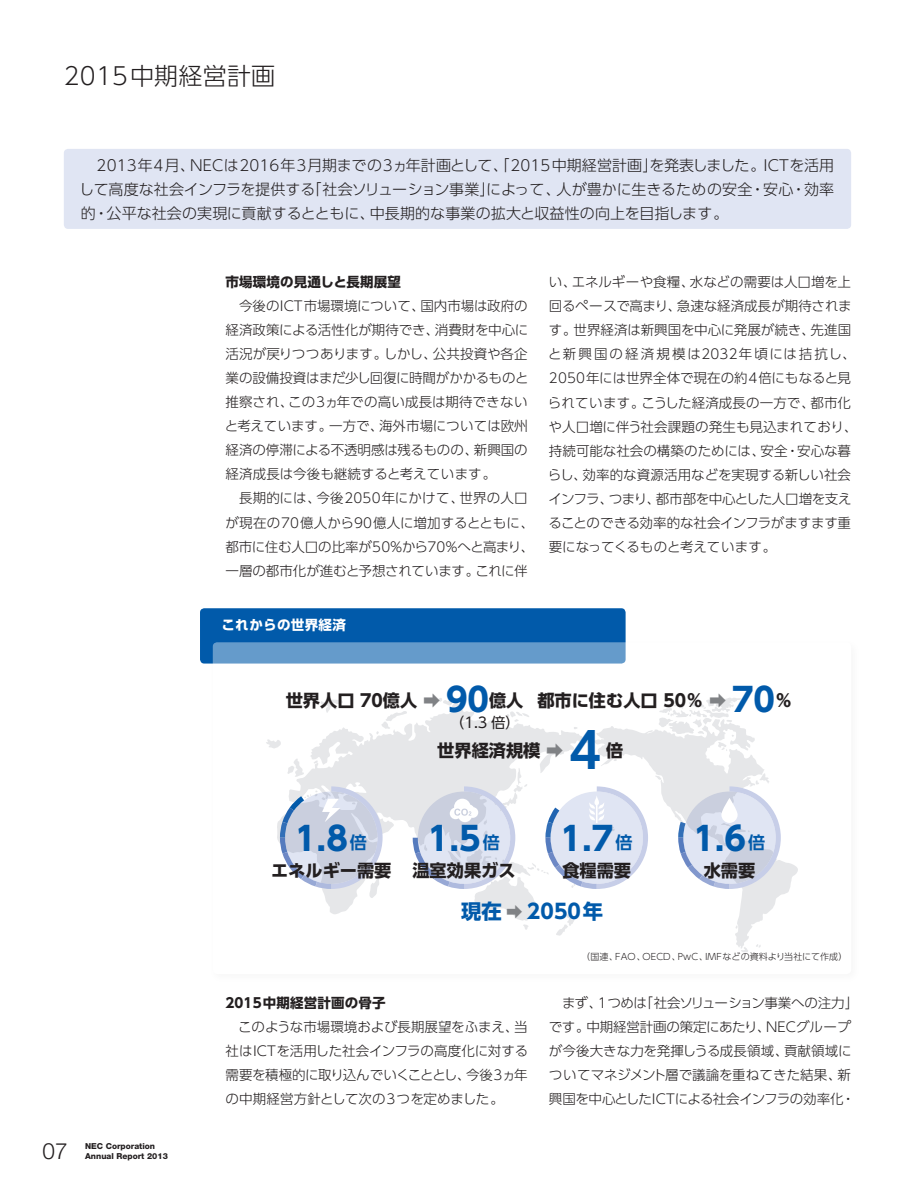
<style>
.page{position:relative;width:915px;height:1191px;background:#fff}
.page>*{position:absolute;margin:0;border:0;box-sizing:border-box;transform-origin:0 0}
.t1{font:700 48.9px "UD Shin Go Pro De";color:#015aaa}
.t2{font:700 32.55px "UD Shin Go Pro";color:#015aaa}
.t3{font:300 24px "UD Shin Go Pro";letter-spacing:.01em;color:#231f20}
.t4{font:300 22.5px "Helvetica Neue";color:#231f20}
.t5{font:700 20.25px "UD Shin Go Pro";letter-spacing:.01em;color:#015aaa}
.t6{font:700 17.25px "UD Shin Go Pro";color:#231f20}
.t7{font:300 15px/24px "UD Shin Go Pro";letter-spacing:.01em;color:#231f20;text-align:justify}
.t8{font:14.4px "UD Shin Go Pro";color:#231f20}
.t9{font:300 13.5px/24px "UD Shin Go Pro";letter-spacing:-.005em;color:#231f20;text-align:justify}
.t10{font:700 13.5px "UD Shin Go Pro";letter-spacing:.01em;color:#231f20}
.t11{font:700 13.5px "UD Shin Go Pro";letter-spacing:.02em;color:#fff}
.t12{font:300 9px "UD Shin Go Pro";letter-spacing:.01em;color:#231f20}
.t13{font:800 8.25px/9.8px "Helvetica Neue";color:#231f20}
.s1{color:#808285}
.s2{font-size:32.55px;color:#015aaa}
.s3{font-family:"UD Shin Go Pro De";font-size:17.25px}
.s4{font-size:16.5px;color:#808285}
</style>
<div class="page">
<div style="left:200px;top:608px;width:425px;height:55px;background:#015aaa;border-radius:4px"></div>
<div style="left:207px;top:637px;width:655px;height:348px;background:#231f20;opacity:.1"></div>
<div style="left:213px;top:642px;width:637px;height:332px;background:#fff;border-radius:4px"></div>
<div style="left:64px;top:149px;width:786px;height:80px;background:#e0e5f3;border-radius:4px"></div>
<svg style="left:277px;top:709px;width:313px;height:205px;fill:#eaebed"></svg>
<svg style="left:573px;top:726px;width:5px;height:3px"></svg>
<svg style="left:506px;top:711px;width:23px;height:11px"></svg>
<svg style="left:438px;top:698px;width:22px;height:10px"></svg>
<svg style="left:376px;top:710px;width:31px;height:24px"></svg>
<svg style="left:313px;top:760px;width:5px;height:4px"></svg>
<svg style="left:287px;top:758px;width:17px;height:18px"></svg>
<svg style="left:266px;top:739px;width:15px;height:9px"></svg>
<svg style="left:320px;top:700px;width:23px;height:13px"></svg>
<svg style="left:659px;top:698px;width:82px;height:20px"></svg>
<svg style="left:594px;top:718px;width:204px;height:230px"></svg>
<svg style="left:613px;top:758px;width:4px;height:3px"></svg>
<svg style="left:654px;top:775px;width:7px;height:5px"></svg>
<svg style="left:740px;top:946px;width:8px;height:6px"></svg>
<svg style="left:755px;top:944px;width:5px;height:3px"></svg>
<svg style="left:280px;top:786px;width:102px;height:113px"></svg>
<svg style="left:678px;top:773px;width:102px;height:116px"></svg>
<svg style="left:721px;top:798px;width:16px;height:25px"></svg>
<svg style="left:412px;top:767px;width:235px;height:169px"></svg>
<h3 class="t3" style="left:64px;top:56px;width:213px">2015中期経営計画</h3>
<p class="t7" style="left:79px;top:152px;width:756px;text-indent:17px">2013年4月、NECは2016年3月期までの3ヵ年計画として、「2015中期経営計画」を発表しました。ICTを活用して高度な社会インフラを提供する「社会ソリューション事業」によって、人が豊かに生きるための安全・安心・効率的・公平な社会の実現に貢献するとともに、中長期的な事業の拡大と収益性の向上を目指します。</p>
<p class="t10" style="left:225px;top:271px;width:177px">市場環境の見通しと長期展望</p>
<p class="t9" style="left:225px;top:294px;width:305px;text-indent:14px">今後のICT市場環境について、国内市場は政府の経済政策による活性化が期待でき、消費財を中心に活況が戻りつつあります。しかし、公共投資や各企業の設備投資はまだ少し回復に時間がかかるものと推察され、この3ヵ年での高い成長は期待できないと考えています。一方で、海外市場については欧州経済の停滞による不透明感は残るものの、新興国の経済成長は今後も継続すると考えています。</p>
<p class="t9" style="left:225px;top:486px;width:310px;text-align:center">長期的には、今後2050年にかけて、世界の人口<br>が現在の70億人から90億人に増加するとともに、都市に住む人口の比率が50％から70％へと高まり、一層の都市化が進むと予想されています。これに伴</p>
<p class="t11" style="left:221px;top:614px;width:126px">これからの世界経済</p>
<p class="t9" style="left:547px;top:270px;width:311px;text-align:left">い、エネルギーや食糧、水などの需要は人口増を上回るペースで高まり、急速な経済成長が期待されます。世界経済は新興国を中心に発展が続き、先進国と新興国の経済規模は2032年頃には拮抗し、<br>2050年には世界全体で現在の約4倍にもなると見られています。こうした経済成長の一方で、都市化や人口増に伴う社会課題の発生も見込まれており、持続可能な社会の構築のためには、安全・安心な暮らし、効率的な資源活用などを実現する新しい社会インフラ、つまり、都市部を中心とした人口増を支えることのできる効率的な社会インフラがますます重要になってくるものと考えています。</p>
<p class="t6" style="left:285px;top:686px;width:239px">世界人口 70億人 <span class="s1">➡</span> <span class="s2">90</span>億人</p>
<p class="t6" style="left:437px;top:736px;width:127px">世界経済規模 <span class="s1">➡</span></p>
<p class="t6" style="left:537px;top:686px;width:256px">都市に住む人口 50％ <span class="s1">➡</span> <span class="s2">70</span>％</p>
<p class="t8" style="left:450px;top:710px;width:72px">（1.3 倍）</p>
<h1 class="t1" style="left:569px;top:711px;width:34px">4</h1>
<p class="t6" style="left:606px;top:736px;width:19px">倍</p>
<h2 class="t2" style="left:295px;top:811px;width:74px">1.8<span class="s3">倍</span></h2>
<p class="t6" style="left:271px;top:856px;width:122px">エネルギー需要</p>
<h2 class="t2" style="left:427px;top:811px;width:74px">1.5<span class="s3">倍</span></h2>
<h2 class="t2" style="left:560px;top:811px;width:74px">1.7<span class="s3">倍</span></h2>
<h2 class="t2" style="left:693px;top:811px;width:74px">1.6<span class="s3">倍</span></h2>
<p class="t6" style="left:412px;top:856px;width:105px">温室効果ガス</p>
<p class="t6" style="left:562px;top:856px;width:70px">食糧需要</p>
<p class="t6" style="left:703px;top:856px;width:53px">水需要</p>
<h3 class="t5" style="left:461px;top:894px;width:143px">現在 <span class="s4">➡</span> 2050年</h3>
<p class="t12" style="left:581px;top:949px;width:268px">（国連、FAO、OECD、PwC、IMFなどの資料より当社にて作成）</p>
<h3 class="t4" style="left:43px;top:1137px;width:27px">07</h3>
<p class="t13" style="left:85px;top:1141px;width:84px">NEC Corporation<br>Annual Report 2013</p>
<p class="t10" style="left:225px;top:991px;width:161px">2015中期経営計画の骨子</p>
<p class="t9" style="left:225px;top:1014px;width:304px;text-indent:13px">このような市場環境および長期展望をふまえ、当社はICTを活用した社会インフラの高度化に対する需要を積極的に取り込んでいくこととし、今後3ヵ年の中期経営方針として次の3つを定めました。</p>
<p class="t9" style="left:548px;top:990px;width:311px;text-align:left;text-indent:13px">まず、1つめは「社会ソリューション事業への注力」です。中期経営計画の策定にあたり、NECグループが今後大きな力を発揮しうる成長領域、貢献領域についてマネジメント層で議論を重ねてきた結果、新興国を中心としたICTによる社会インフラの効率化・</p>
</div>
